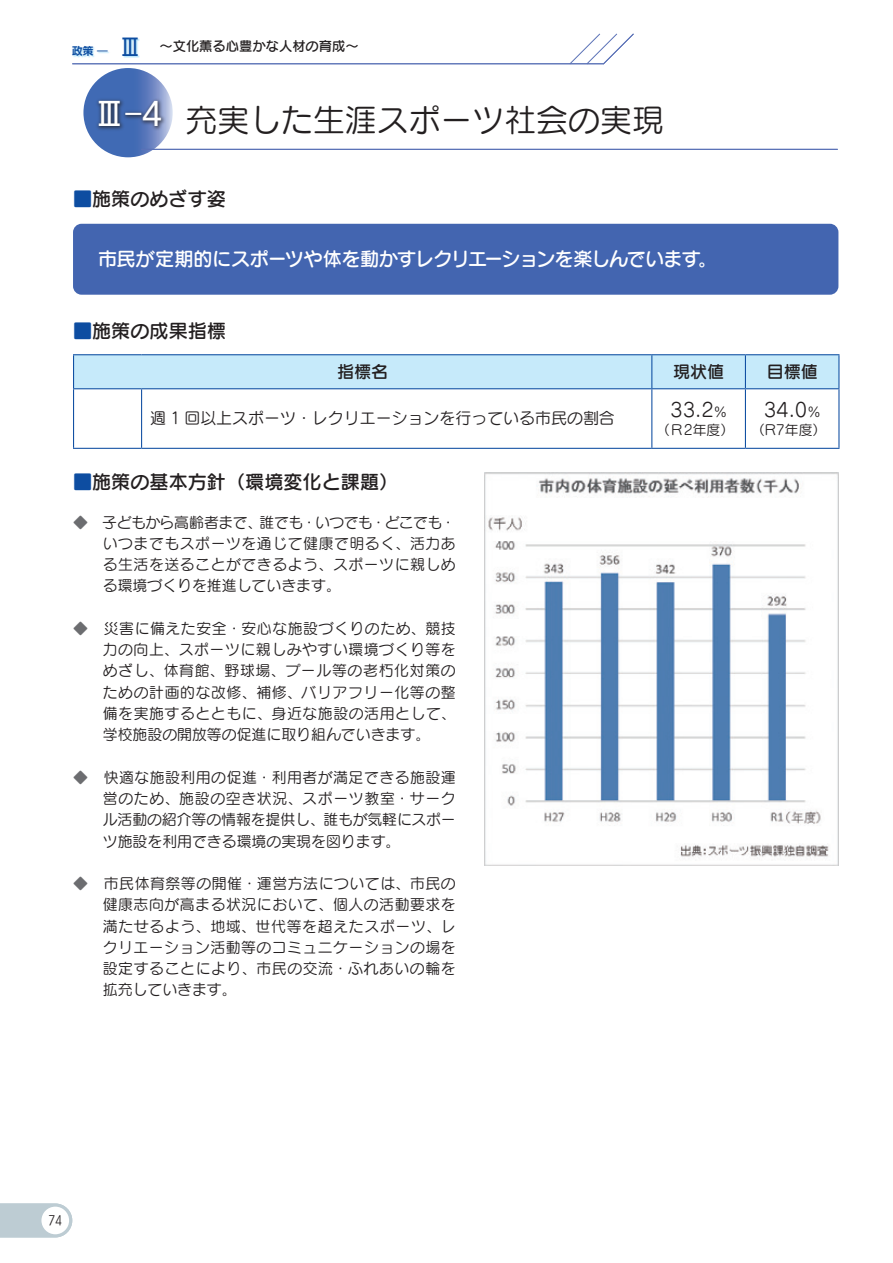
<style>
.page{position:relative;width:893px;height:1263px;background:#fff}
.page>*{position:absolute;margin:0;border:0;box-sizing:border-box;transform-origin:0 0}
.t1{font:31.95px "Seurat Pro M";color:#231f20}
.t2{font:31.95px "UD Shin Go Pr 6 N";color:#fff}
.t3{font:19.2px "Seurat Pro DB";letter-spacing:-.04em;color:#fff}
.t4{font:19.2px "Seurat Pro DB";color:#231f20}
.t5{font:19.2px "Seurat Pro M";color:#231f20}
.t6{font:16.95px "Seurat Pro DB";color:#231f20}
.t7{font:15.9px "Seurat Pro M";color:#231f20}
.t8{font:14.85px/21.3px "Seurat Pro M";letter-spacing:.015em;color:#231f20;text-align:justify}
.t9{font:13.8px "Seurat Pro M";color:#231f20}
.t10{font:13.35px "Seurat Pro DB";color:#231f20}
.t11{font:12.75px "UD Kakugo C80 Pro R";color:#231f20}
.s1{font-family:"UD Shin Go Pr 6 N";font-size:23.4px;color:#0d4da1}
.s2{color:#0d4da1}
.s3{font-size:13.35px}
.s4{color:#6c6d70}
</style>
<div class="page">
<svg style="left:83px;top:68px;width:90px;height:89px;background:#5477bb"></svg>
<svg style="left:0;top:1203px;width:72px;height:34px;background:#c1cfd6"></svg>
<div style="left:41px;top:1206px;width:28px;height:28px;background:#fff;border-radius:50%"></div>
<hr style="left:72px;top:63px;width:532px;height:1px;background:#5b72b7">
<hr style="left:141px;top:149px;width:697px;height:1px;background:#5b72b7">
<svg style="left:73px;top:38px;width:66px;height:20px"></svg>
<div style="left:96px;top:97px;width:71px;height:34px;background:#231f20;opacity:.7"></div>
<div style="left:73px;top:224px;width:765px;height:71px;background:#4365b0;border-radius:9px"></div>
<div style="left:74px;top:355px;width:764px;height:33px;background:#c6eafa"></div>
<hr style="left:73px;top:354px;width:69px;height:1px;background:#0d4da1">
<hr style="left:73px;top:355px;width:1px;height:33px;background:#0d4da1">
<hr style="left:142px;top:354px;width:510px;height:1px;background:#0d4da1">
<hr style="left:652px;top:354px;width:93px;height:1px;background:#0d4da1">
<hr style="left:651px;top:355px;width:1px;height:33px;background:#0d4da1">
<hr style="left:745px;top:354px;width:94px;height:1px;background:#0d4da1">
<hr style="left:745px;top:355px;width:1px;height:33px;background:#0d4da1">
<hr style="left:838px;top:355px;width:1px;height:33px;background:#0d4da1">
<hr style="left:73px;top:388px;width:69px;height:1px;background:#0d4da1">
<hr style="left:73px;top:389px;width:1px;height:59px;background:#0d4da1">
<hr style="left:142px;top:388px;width:510px;height:1px;background:#0d4da1">
<hr style="left:141px;top:389px;width:1px;height:59px;background:#0d4da1">
<hr style="left:652px;top:388px;width:93px;height:1px;background:#0d4da1">
<hr style="left:651px;top:389px;width:1px;height:59px;background:#0d4da1">
<hr style="left:745px;top:388px;width:94px;height:1px;background:#0d4da1">
<hr style="left:745px;top:389px;width:1px;height:59px;background:#0d4da1">
<hr style="left:838px;top:389px;width:1px;height:59px;background:#0d4da1">
<hr style="left:73px;top:448px;width:69px;height:1px;background:#0d4da1">
<hr style="left:142px;top:448px;width:510px;height:1px;background:#0d4da1">
<hr style="left:652px;top:448px;width:93px;height:1px;background:#0d4da1">
<hr style="left:745px;top:448px;width:94px;height:1px;background:#0d4da1">
<svg style="left:569px;top:33px;width:65px;height:32px"></svg>
<img style="left:484px;top:472px;width:354px;height:393px">
<p class="t10" style="left:72px;top:37px;width:286px"><sub>政策</sub> <sub>―　</sub><span class="s1">Ⅲ</span> 〜文化薫る心豊かな人材の育成〜</p>
<h1 class="t2" style="left:94px;top:88px;width:70px">Ⅲ―4</h1>
<h1 class="t1" style="left:185px;top:99px;width:480px">充実した生涯スポーツ社会の実現</h1>
<p class="t4" style="left:73px;top:186px;width:155px"><span class="s2">■</span>施策のめざす姿</p>
<p class="t3" style="left:98px;top:246px;width:621px">市民が定期的にスポーツや体を動かすレクリエーションを楽しんでいます。</p>
<p class="t4" style="left:73px;top:318px;width:155px"><span class="s2">■</span>施策の成果指標</p>
<p class="t6" style="left:337px;top:360px;width:53px">指標名</p>
<p class="t6" style="left:673px;top:360px;width:53px">現状値</p>
<p class="t6" style="left:767px;top:360px;width:53px">目標値</p>
<p class="t7" style="left:150px;top:408px;width:466px">週 1 回以上スポーツ・レクリエーションを行っている市民の割合</p>
<p class="t5" style="left:670px;top:397px;width:58px">33.2<span class="s3">％</span></p>
<p class="t9" style="left:656px;top:421px;width:80px">（Ｒ2年度）</p>
<p class="t5" style="left:764px;top:397px;width:58px">34.0<span class="s3">％</span></p>
<p class="t9" style="left:751px;top:421px;width:77px">（R7年度）</p>
<p class="t4" style="left:73px;top:469px;width:327px"><span class="s2">■</span>施策の基本方針（環境変化と課題）</p>
<p class="t8" style="left:103px;top:511px;width:355px;text-indent:-30px"><span class="s4">◆</span>　子どもから高齢者まで、誰でも・いつでも・どこでも・いつまでもスポーツを通じて健康で明るく、活力ある生活を送ることができるよう、スポーツに親しめる環境づくりを推進していきます。</p>
<p class="t8" style="left:103px;top:617px;width:355px;text-indent:-30px"><span class="s4">◆</span>　災害に備えた安全・安心な施設づくりのため、競技力の向上、スポーツに親しみやすい環境づくり等をめざし、体育館、野球場、プール等の老朽化対策のための計画的な改修、補修、バリアフリー化等の整備を実施するとともに、身近な施設の活用として、学校施設の開放等の促進に取り組んでいきます。</p>
<p class="t8" style="left:103px;top:766px;width:354px;text-indent:-30px"><span class="s4">◆</span>　快適な施設利用の促進・利用者が満足できる施設運営のため、施設の空き状況、スポーツ教室・サークル活動の紹介等の情報を提供し、誰もが気軽にスポーツ施設を利用できる環境の実現を図ります。</p>
<p class="t8" style="left:103px;top:872px;width:354px;text-indent:-30px"><span class="s4">◆</span>　市民体育祭等の開催・運営方法については、市民の健康志向が高まる状況において、個人の活動要求を満たせるよう、地域、世代等を超えたスポーツ、レクリエーション活動等のコミュニケーションの場を設定することにより、市民の交流・ふれあいの輪を拡充していきます。</p>
<p class="t11" style="left:48px;top:1211px;width:15px">74</p>
</div>
